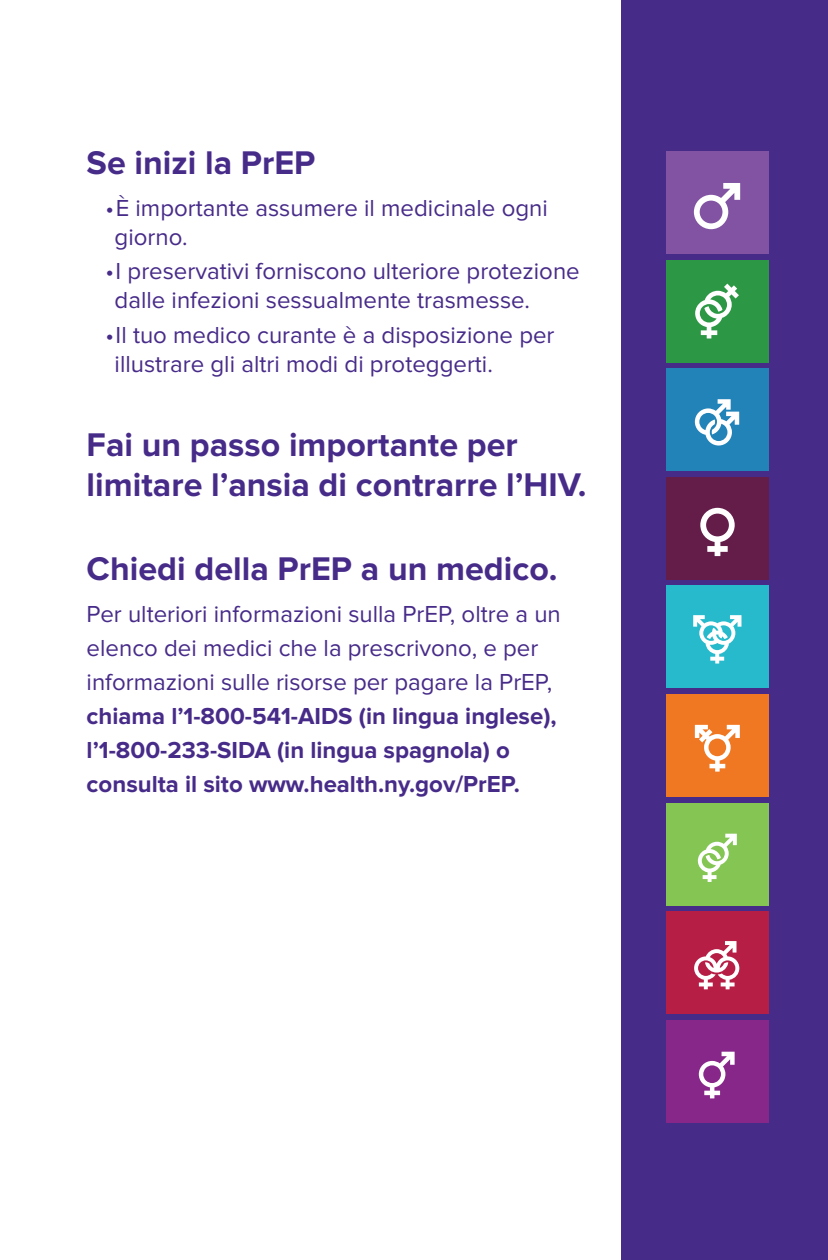
<style>
.page{position:relative;width:828px;height:1260px;background:#fff}
.page>*{position:absolute;margin:0;border:0;box-sizing:border-box;transform-origin:0 0}
.t1{font:700 34px/40px "Proxima Nova";color:#472b89}
.t2{font:24px/28.8px "Proxima Nova";color:#472b89}
.t3{font:700 24px/34px "Proxima Nova";color:#472b89}
</style>
<div class="page">
<div style="left:621px;top:0;width:207px;height:1260px;background:#472b89"></div>
<div style="left:666px;top:477px;width:102px;height:103px;background:#641c48"></div>
<svg style="left:700px;top:508px;width:35px;height:48px"></svg>
<div style="left:666px;top:151px;width:102px;height:103px;background:#8153a2"></div>
<svg style="left:694px;top:183px;width:46px;height:46px"></svg>
<div style="left:666px;top:1020px;width:102px;height:103px;background:#872789"></div>
<svg style="left:699px;top:1052px;width:36px;height:46px"></svg>
<div style="left:666px;top:694px;width:102px;height:103px;background:#f17822"></div>
<svg style="left:695px;top:725px;width:45px;height:47px"></svg>
<div style="left:666px;top:803px;width:102px;height:103px;background:#84c554"></div>
<svg style="left:698px;top:834px;width:39px;height:48px"></svg>
<div style="left:666px;top:260px;width:102px;height:102px;background:#2c9745"></div>
<div style="left:666px;top:368px;width:102px;height:103px;background:#2183b8"></div>
<svg style="left:695px;top:399px;width:44px;height:47px"></svg>
<div style="left:666px;top:586px;width:102px;height:102px;background:#27bacc"></div>
<svg style="left:693px;top:615px;width:48px;height:49px"></svg>
<div style="left:666px;top:911px;width:102px;height:103px;background:#b61e46"></div>
<svg style="left:694px;top:941px;width:45px;height:48px"></svg>
<svg style="left:695px;top:284px;width:44px;height:54px"></svg>
<h1 class="t1" style="left:87px;top:144px;width:230px">Se inizi la PrEP</h1>
<p class="t2" style="left:115px;top:195px;width:435px;text-indent:-9px">• È importante assumere il medicinale ogni giorno.</p>
<p class="t2" style="left:115px;top:258px;width:467px;text-indent:-9px">• I preservativi forniscono ulteriore protezione dalle infezioni sessualmente trasmesse.</p>
<p class="t2" style="left:115px;top:322px;width:441px;text-indent:-9px">• Il tuo medico curante è a disposizione per illustrare gli altri modi di proteggerti.</p>
<h1 class="t1" style="left:87px;top:426px;width:502px">Fai un passo importante per limitare l’ansia di contrarre l’HIV.</h1>
<h1 class="t1" style="left:87px;top:550px;width:472px">Chiedi della PrEP a un medico.</h1>
<p class="t2" style="left:87px;top:598px;width:476px;line-height:34px">Per ulteriori informazioni sulla PrEP, oltre a un elenco dei medici che la prescrivono, e per informazioni sulle risorse per pagare la PrEP,</p>
<p class="t3" style="left:87px;top:700px;width:471px">chiama l’1-800-541-AIDS (in lingua inglese), l’1-800-233-SIDA (in lingua spagnola) o consulta il sito www.health.ny.gov/PrEP.</p>
</div>
